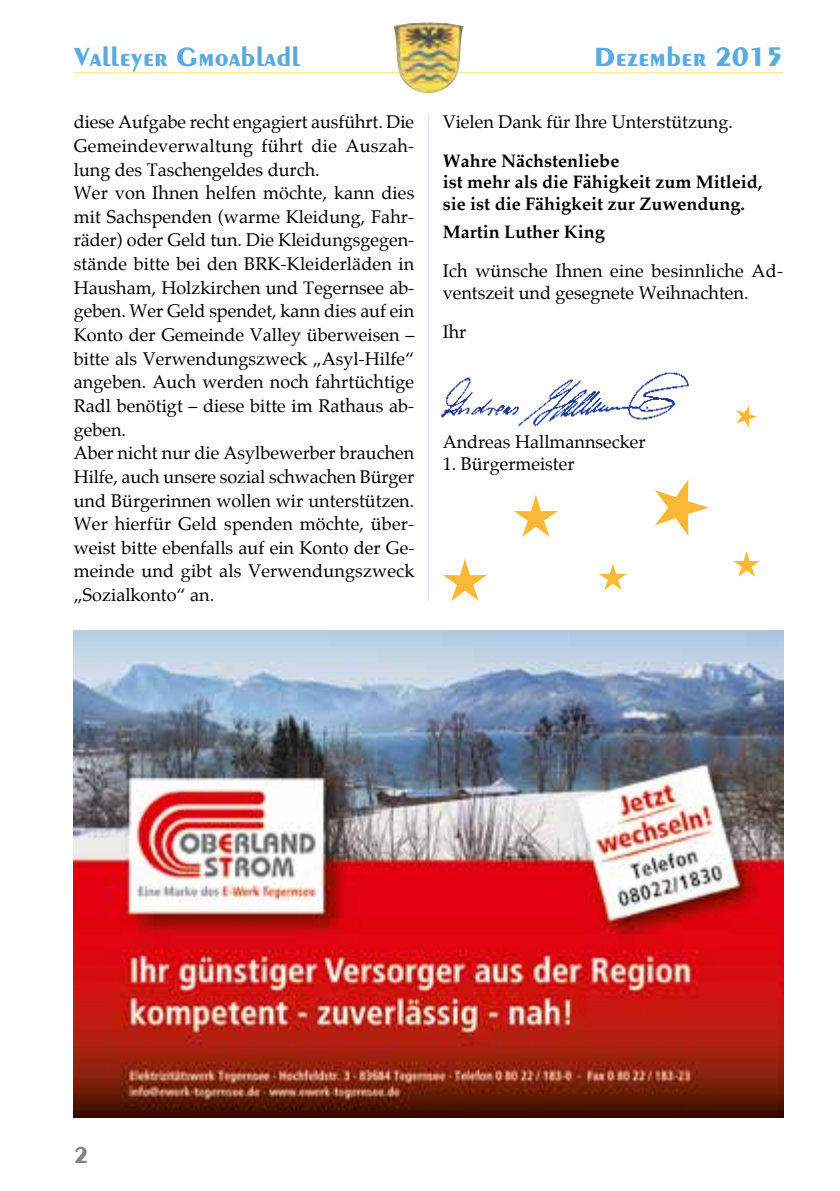
<style>
.page{position:relative;width:840px;height:1191px;background:#fff}
.page>*{position:absolute;margin:0;border:0;box-sizing:border-box;transform-origin:0 0}
.t1{font:700 28px "Peignot";color:#58abe0}
.t2{font:700 24px "Peignot";color:#878384}
.t3{font:18px/23.6px "Palatino";color:#000}
.t4{font:700 18px/21.6px "Palatino";color:#000}
</style>
<div class="page">
<hr style="left:74px;top:72px;width:708px;height:2px;background:#fdee86">
<img style="left:393px;top:25px;width:68px;height:49px">
<img style="left:395px;top:22px;width:64px;height:71px">
<hr style="left:428px;top:113px;width:1px;height:488px;background:#d5e5f7">
<img style="left:441px;top:372px;width:248px;height:55px">
<img style="left:74px;top:630px;width:708px;height:487px">
<svg style="left:514px;top:495px;width:44px;height:42px"></svg>
<svg style="left:599px;top:563px;width:27px;height:27px"></svg>
<svg style="left:733px;top:551px;width:26px;height:26px"></svg>
<svg style="left:443px;top:559px;width:44px;height:42px"></svg>
<svg style="left:736px;top:406px;width:20px;height:21px"></svg>
<svg style="left:655px;top:479px;width:53px;height:57px"></svg>
<h1 class="t1" style="left:74px;top:41px;width:228px">Valleyer Gmoabladl</h1>
<h1 class="t1" style="left:593px;top:41px;width:190px">Dezember 2015</h1>
<p class="t3" style="left:74px;top:110px;width:342px">diese Aufgabe recht engagiert ausführt. Die Gemeindeverwaltung führt die Auszah&shy;lung des Taschengeldes durch.<br>Wer von Ihnen helfen möchte, kann dies mit Sachspenden (warme Kleidung, Fahr&shy;räder) oder Geld tun. Die Kleidungsgegen&shy;stände bitte bei den BRK-Kleiderläden in Hausham, Holzkirchen und Tegernsee ab&shy;geben. Wer Geld spendet, kann dies auf ein Konto der Gemeinde Valley überweisen – bitte als Verwendungszweck „Asyl-Hilfe“ angeben. Auch werden noch fahrtüchtige Radl benötigt – diese bitte im Rathaus ab&shy;geben.<br>Aber nicht nur die Asylbewerber brauchen Hilfe, auch unsere sozial schwachen Bürger und Bürgerinnen wollen wir unterstützen.<br>Wer hierfür Geld spenden möchte, über&shy;weist bitte ebenfalls auf ein Konto der Ge&shy;meinde und gibt als Verwendungszweck „Sozialkonto“ an.</p>
<p class="t3" style="left:442px;top:110px;width:291px">Vielen Dank für Ihre Unterstützung.</p>
<p class="t4" style="left:442px;top:149px;width:321px">Wahre Nächstenliebe<br>ist mehr als die Fähigkeit zum Mitleid, sie ist die Fähigkeit zur Zuwendung.</p>
<p class="t4" style="left:442px;top:220px;width:163px">Martin Luther King</p>
<p class="t3" style="left:442px;top:259px;width:341px;line-height:22px">Ich wünsche Ihnen eine besinnliche Ad&shy;ventszeit und gesegnete Weihnachten.</p>
<p class="t3" style="left:442px;top:320px;width:25px">Ihr</p>
<p class="t3" style="left:442px;top:430px;width:204px">Andreas Hallmannsecker</p>
<p class="t3" style="left:442px;top:452px;width:133px">1. Bürgermeister</p>
<h2 class="t2" style="left:74px;top:1141px;width:16px">2</h2>
</div>
